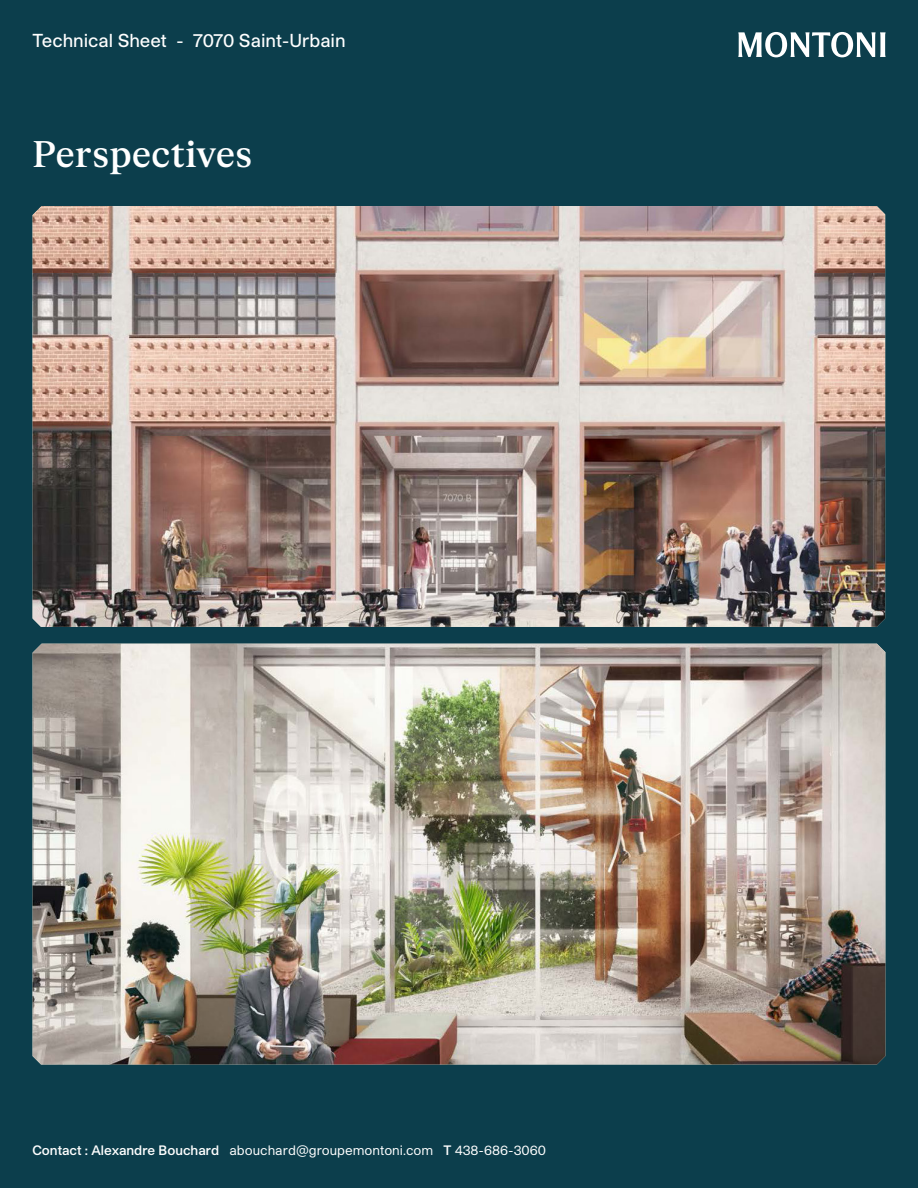
<style>
.page{position:relative;width:918px;height:1188px;background:#0c3e4c}
.page>*{position:absolute;margin:0;border:0;box-sizing:border-box;transform-origin:0 0}
.t1{font:500 36px "FK Roman Standard";color:#fff}
.t2{font:500 18px "Studio Pro";color:#fff}
.t3{font:13.2px "Studio Pro";color:#fff}
.s1{font-weight:600}
</style>
<div class="page">
<svg style="left:738px;top:32px;width:148px;height:25px"></svg>
<img style="left:33px;top:206px;width:852px;height:421px">
<img style="left:33px;top:644px;width:852px;height:420px">
<h2 class="t2" style="left:32px;top:28px;width:315px">Technical Sheet - 7070 Saint-Urbain</h2>
<p class="t1" style="left:32px;top:126px;width:222px">Perspectives</p>
<p class="t3" style="left:32px;top:1142px;width:515px"><span class="s1">Contact : Alexandre Bouchard</span> abouchard@groupemontoni.com <span class="s1">T</span> 438-686-3060</p>
</div>
